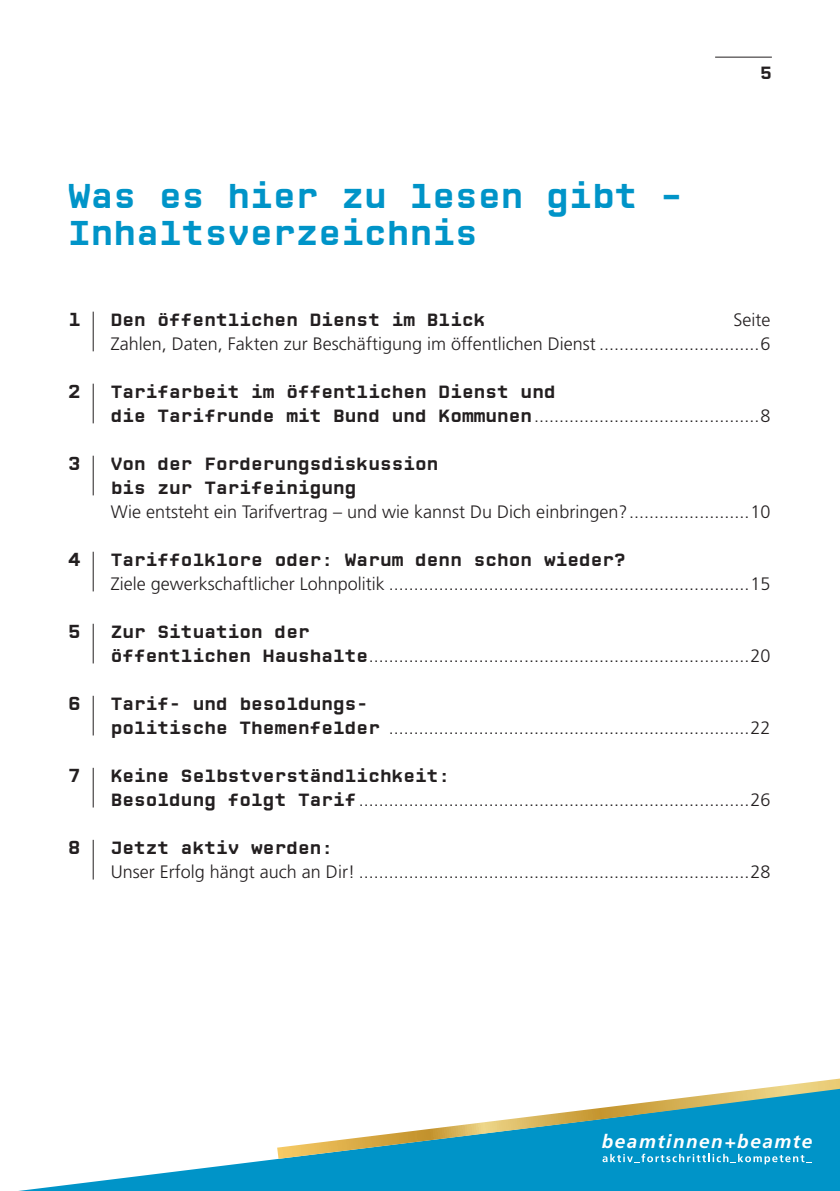
<style>
.page{position:relative;width:840px;height:1191px;background:#fff}
.page>*{position:absolute;margin:0;border:0;box-sizing:border-box;transform-origin:0 0}
.t1{font:35px/37px "CP Mono verdi Bold 2";color:#0094c8}
.t2{font:19.2px "CP Mono verdi Bold 2";color:#231f20}
.t3{font:italic 700 19px "Frutiger LT Pro";letter-spacing:.08em;color:#fff}
.t4{font:300 18px/24px "Frutiger LT Pro";color:#231f20;text-align:right}
.t5{font:18px/24px "CP Mono verdi Bold 2";color:#231f20}
.s1{font-family:"CP Mono verdi Bold 2";font-weight:400}
</style>
<div class="page">
<hr style="left:714px;top:57px;width:57px;height:1px;background:#231f20">
<svg style="left:18px;top:1158px;width:381px;height:33px;fill:#0094c8"></svg>
<svg style="left:277px;top:1078px;width:562px;height:80px"></svg>
<svg style="left:399px;top:1086px;width:440px;height:105px"></svg>
<div style="left:596px;top:1132px;width:220px;height:17px;background:#0094c8"></div>
<hr style="left:93px;top:312px;width:1px;height:39px;background:#231f20">
<hr style="left:93px;top:384px;width:1px;height:39px;background:#231f20">
<hr style="left:93px;top:456px;width:1px;height:39px;background:#231f20">
<hr style="left:93px;top:552px;width:1px;height:39px;background:#231f20">
<hr style="left:93px;top:624px;width:1px;height:39px;background:#231f20">
<hr style="left:93px;top:696px;width:1px;height:39px;background:#231f20">
<hr style="left:93px;top:768px;width:1px;height:39px;background:#231f20">
<hr style="left:93px;top:840px;width:1px;height:39px;background:#231f20">
<h1 class="t1" style="left:68px;top:178px;width:616px">Was es hier zu lesen gibt –<br>Inhaltsverzeichnis</h1>
<p class="t5" style="left:759px;top:61px;width:13px">5</p>
<p class="t2" style="left:68px;top:308px;width:14px">1</p>
<p class="t2" style="left:68px;top:380px;width:14px">2</p>
<p class="t2" style="left:68px;top:452px;width:14px">3</p>
<p class="t2" style="left:68px;top:548px;width:14px">4</p>
<p class="t2" style="left:68px;top:620px;width:14px">5</p>
<p class="t2" style="left:68px;top:692px;width:14px">6</p>
<p class="t2" style="left:68px;top:764px;width:14px">7</p>
<p class="t2" style="left:68px;top:836px;width:14px">8</p>
<p class="t5" style="left:111px;top:308px;width:376px">Den öffentlichen Dienst im Blick</p>
<p class="t4" style="left:111px;top:308px;width:661px">Seite<br>Zahlen, Daten, Fakten zur Beschäftigung im öffentlichen Dienst ................................6</p>
<p class="t5" style="left:111px;top:380px;width:446px">Tarifarbeit im öffentlichen Dienst und</p>
<p class="t4" style="left:111px;top:404px;width:661px"><span class="s1">die Tarifrunde mit Bund und Kommunen</span>.............................................8</p>
<p class="t5" style="left:111px;top:452px;width:329px">Von der Forderungsdiskussion bis zur Tarifeinigung</p>
<p class="t4" style="left:111px;top:500px;width:661px">Wie entsteht ein Tarifvertrag – und wie kannst Du Dich einbringen?........................10</p>
<p class="t5" style="left:111px;top:548px;width:516px">Tariffolklore oder: Warum denn schon wieder?</p>
<p class="t4" style="left:111px;top:572px;width:661px">Ziele gewerkschaftlicher Lohnpolitik ........................................................................15</p>
<p class="t5" style="left:111px;top:620px;width:200px">Zur Situation der</p>
<p class="t4" style="left:111px;top:644px;width:661px"><span class="s1">öffentlichen Haushalte</span>............................................................................20</p>
<p class="t5" style="left:111px;top:692px;width:259px">Tarif- und besoldungs-</p>
<p class="t4" style="left:111px;top:716px;width:661px"><span class="s1">politische Themenfelder</span> ........................................................................22</p>
<p class="t5" style="left:111px;top:764px;width:341px">Keine Selbstverständlichkeit:</p>
<p class="t4" style="left:111px;top:788px;width:661px"><span class="s1">Besoldung folgt Tarif</span>..............................................................................26</p>
<p class="t5" style="left:111px;top:836px;width:224px">Jetzt aktiv werden:</p>
<p class="t4" style="left:111px;top:860px;width:661px">Unser Erfolg hängt auch an Dir! ..............................................................................28</p>
<p class="t3" style="left:601px;top:1130px;width:212px">beamtinnen+beamte</p>
</div>
